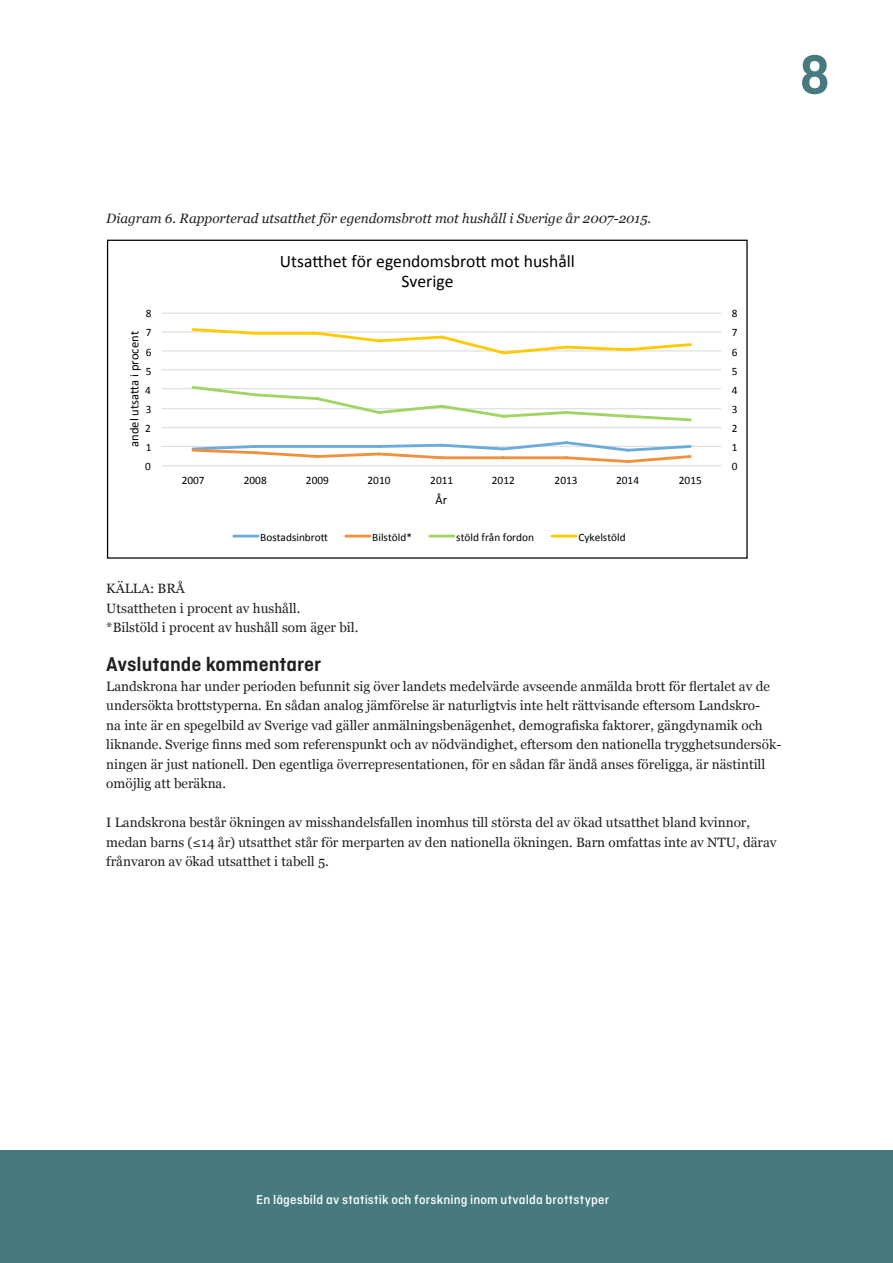
<style>
.page{position:relative;width:893px;height:1263px;background:#fff}
.page>*{position:absolute;margin:0;border:0;box-sizing:border-box;transform-origin:0 0}
.t1{font:600 58.2px "Ciutadella";color:#477a7e}
.bröd{font:600 21px "Ciutadella";color:#231f20}
.t2{font:17.55px/20.1px "Calibri";color:#000;text-align:center}
.bröd-2{font:13.5px/19.5px "Georgia";color:#231f20}
.bröd-3{font:italic 13.5px "Georgia";color:#231f20}
.t3{font:500 13.5px "Ciutadella";letter-spacing:.01em;color:#fff}
.t4{font:12.6px "Calibri";color:#000}
.t5{font:11.25px "Calibri";color:#000}
</style>
<div class="page">
<div style="left:0;top:1150px;width:893px;height:113px;background:#477a7e"></div>
<hr style="left:162px;top:446px;width:559px;height:1px;background:#e0e0e0">
<hr style="left:162px;top:427px;width:559px;height:1px;background:#e0e0e0">
<hr style="left:162px;top:408px;width:559px;height:1px;background:#e0e0e0">
<hr style="left:162px;top:388px;width:559px;height:1px;background:#e0e0e0">
<hr style="left:162px;top:369px;width:559px;height:1px;background:#e0e0e0">
<hr style="left:162px;top:350px;width:559px;height:1px;background:#e0e0e0">
<hr style="left:162px;top:331px;width:559px;height:2px;background:#e0e0e0">
<hr style="left:162px;top:313px;width:559px;height:1px;background:#e0e0e0">
<hr style="left:162px;top:465px;width:559px;height:1px;background:#e0e0e0">
<svg style="left:191px;top:441px;width:501px;height:22px"></svg>
<svg style="left:190px;top:386px;width:503px;height:36px"></svg>
<svg style="left:190px;top:328px;width:503px;height:27px"></svg>
<hr style="left:234px;top:535px;width:24px;height:2px;background:#6cacdc">
<hr style="left:346px;top:535px;width:24px;height:2px;background:#f2903e">
<hr style="left:430px;top:535px;width:24px;height:2px;background:#a1d562">
<hr style="left:552px;top:535px;width:24px;height:2px;background:#ffca00">
<h1 class="t1" style="left:799px;top:41px;width:32px">8</h1>
<p class="bröd-3" style="left:106px;top:210px;width:546px">Diagram 6. Rapporterad utsatthet för egendomsbrott mot hushåll i Sverige år 2007-2015.</p>
<p class="t2" style="left:280px;top:251px;width:296px">Utsa4het för egendomsbro4 mot hushåll<br>Sverige</p>
<p class="t5" style="left:146px;top:306px;width:7px">8</p>
<p class="t5" style="left:732px;top:306px;width:7px">8</p>
<p class="t5" style="left:146px;top:326px;width:7px">7</p>
<p class="t4" style="left:126px;top:447px;width:117px;rotate:-90deg">andel utsa4a i procent</p>
<p class="t5" style="left:146px;top:345px;width:7px">6</p>
<p class="t5" style="left:146px;top:364px;width:7px">5</p>
<p class="t5" style="left:145px;top:383px;width:7px">4</p>
<p class="t5" style="left:146px;top:402px;width:7px">3</p>
<p class="t5" style="left:145px;top:421px;width:7px">2</p>
<p class="t5" style="left:146px;top:440px;width:7px">1</p>
<p class="t5" style="left:732px;top:325px;width:7px">7</p>
<p class="t5" style="left:732px;top:345px;width:7px">6</p>
<p class="t5" style="left:732px;top:364px;width:7px">5</p>
<p class="t5" style="left:732px;top:383px;width:7px">4</p>
<p class="t5" style="left:732px;top:402px;width:7px">3</p>
<p class="t5" style="left:732px;top:421px;width:7px">2</p>
<p class="t5" style="left:732px;top:440px;width:7px">1</p>
<p class="t5" style="left:145px;top:459px;width:7px">0</p>
<p class="t5" style="left:732px;top:459px;width:7px">0</p>
<p class="t5" style="left:182px;top:473px;width:24px">2007</p>
<p class="t5" style="left:244px;top:473px;width:24px">2008</p>
<p class="t5" style="left:306px;top:473px;width:24px">2009</p>
<p class="t5" style="left:368px;top:473px;width:24px">2010</p>
<p class="t5" style="left:430px;top:473px;width:24px">2011</p>
<p class="t5" style="left:492px;top:473px;width:24px">2012</p>
<p class="t5" style="left:555px;top:473px;width:24px">2013</p>
<p class="t5" style="left:616px;top:473px;width:24px">2014</p>
<p class="t5" style="left:679px;top:473px;width:24px">2015</p>
<p class="t4" style="left:436px;top:491px;width:13px">År</p>
<p class="t5" style="left:260px;top:530px;width:69px">Bostadsinbro4</p>
<p class="t5" style="left:372px;top:530px;width:41px">Bilstöld*</p>
<p class="t5" style="left:456px;top:530px;width:79px">stöld från fordon</p>
<p class="t5" style="left:578px;top:530px;width:49px">Cykelstöld</p>
<p class="bröd-2" style="left:106px;top:579px;width:80px">KÄLLA: BRÅ</p>
<p class="bröd-2" style="left:106px;top:598px;width:196px">Utsattheten i procent av hushåll.</p>
<p class="bröd-2" style="left:106px;top:618px;width:254px">*Bilstöld i procent av hushåll som äger bil.</p>
<p class="bröd" style="left:106px;top:652px;width:216px">Avslutande kommentarer</p>
<p class="bröd-2" style="left:106px;top:676px;width:677px">Landskrona har under perioden befunnit sig över landets medelvärde avseende anmälda brott för flertalet av de undersökta brottstyperna. En sådan analog jämförelse är naturligtvis inte helt rättvisande eftersom Landskro-<br>na inte är en spegelbild av Sverige vad gäller anmälningsbenägenhet, demografiska faktorer, gängdynamik och liknande. Sverige finns med som referenspunkt och av nödvändighet, eftersom den nationella trygghetsundersök&shy;ningen är just nationell. Den egentliga överrepresentationen, för en sådan får ändå anses föreligga, är nästintill omöjlig att beräkna.</p>
<p class="bröd-2" style="left:106px;top:813px;width:672px">I Landskrona består ökningen av misshandelsfallen inomhus till största del av ökad utsatthet bland kvinnor, medan barns (≤14 år) utsatthet står för merparten av den nationella ökningen. Barn omfattas inte av NTU, därav frånvaron av ökad utsatthet i tabell 5.</p>
<p class="t3" style="left:256px;top:1192px;width:355px">En lägesbild av statistik och forskning inom utvalda brottstyper</p>
</div>
